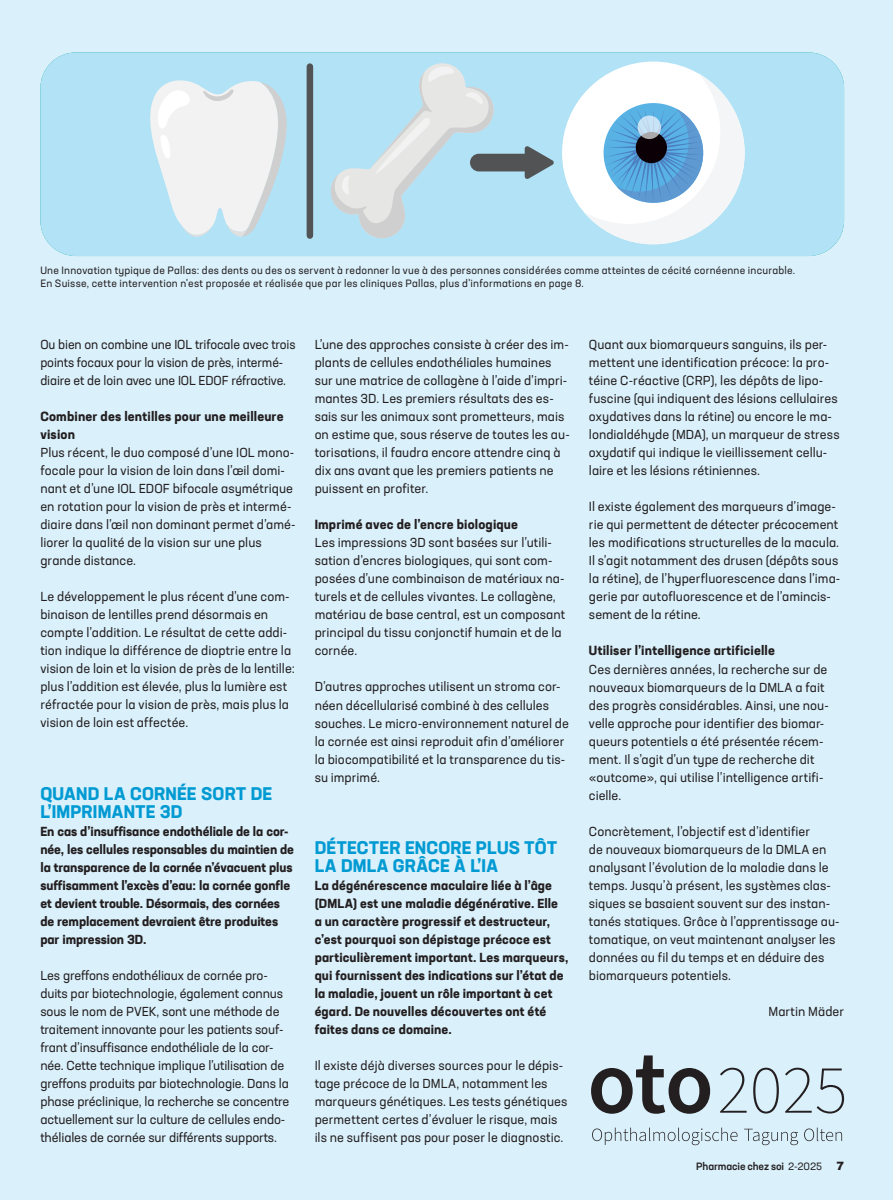
<style>
.page{position:relative;width:893px;height:1200px;background:#fff}
.page>*{position:absolute;margin:0;border:0;box-sizing:border-box;transform-origin:0 0}
.Zwischentitel_Gross_blickpunkt_25-2{font:700 18px/18px "Neusa Next Std";letter-spacing:.015em;color:#009ad3}
.Zwischentitel_RED_FR{font:700 13.05px/18px "Neusa Next Std";letter-spacing:.01em;color:#231f20}
.Grundtext_RED_FR{font:12.9px/18px "Neusa Next Std";color:#231f20}
.lead_blickpunkt_25-2{font:700 12.9px/18px "Neusa Next Std";letter-spacing:.005em;color:#231f20}
.Bildlegende_PR___RED_DE{font:10.5px/13.5px "Neusa Next Std";letter-spacing:.02em;color:#231f20}
.t1{font:500 10.5px "Neusa Next Std";letter-spacing:-.01em;color:#231f20}
.s1{font-weight:400}
.s2{font-family:"Akzidenz Grotesk BQ Super";font-weight:400;font-size:12px}
</style>
<div class="page">
<div style="left:0;top:0;width:893px;height:1199px;background:#daf0fb"></div>
<div style="left:40px;top:52px;width:804px;height:204px;background:#b1e2f6"></div>
<div style="left:562px;top:62px;width:183px;height:182px;background:#fff;border-radius:50%"></div>
<svg style="left:583px;top:74px;width:162px;height:170px"></svg>
<div style="left:636px;top:132px;width:31px;height:31px;background:#0b0005;border-radius:50%"></div>
<svg style="left:638px;top:115px;width:23px;height:24px"></svg>
<svg style="left:328px;top:60px;width:168px;height:181px;background:#c1e1ee"></svg>
<svg style="left:150px;top:79px;width:137px;height:158px;background:#e0ecf0"></svg>
<div style="left:307px;top:67px;width:6px;height:168px;background:#525354"></div>
<div style="left:470px;top:154px;width:63px;height:17px;background:#525354;border-radius:9px"></div>
<svg style="left:525px;top:146px;width:29px;height:33px"></svg>
<svg style="left:591px;top:1055px;width:119px;height:58px"></svg>
<svg style="left:720px;top:1067px;width:27px;height:45px"></svg>
<svg style="left:753px;top:1067px;width:26px;height:46px"></svg>
<svg style="left:785px;top:1067px;width:59px;height:46px"></svg>
<svg style="left:592px;top:1127px;width:146px;height:17px"></svg>
<svg style="left:744px;top:1128px;width:54px;height:16px"></svg>
<svg style="left:804px;top:1127px;width:38px;height:13px"></svg>
<p class="Bildlegende_PR___RED_DE" style="left:40px;top:263px;width:756px">Une Innovation typique de Pallas: des dents ou des os servent à redonner la vue à des personnes considérées comme atteintes de cécité cornéenne incurable.<br>En Suisse, cette intervention n'est proposée et réalisée que par les cliniques Pallas, plus d'informations en page 8.</p>
<p class="Grundtext_RED_FR" style="left:40px;top:335px;width:257px">Ou bien on combine une IOL trifocale avec trois points focaux pour la vision de près, intermé&shy;diaire et de loin avec une IOL EDOF réfractive.</p>
<p class="Zwischentitel_RED_FR" style="left:40px;top:407px;width:245px">Combiner des lentilles pour une meilleure vision</p>
<p class="Grundtext_RED_FR" style="left:40px;top:443px;width:257px">Plus récent, le duo composé d’une IOL mono&shy;focale pour la vision de loin dans l’œil domi&shy;nant et d’une IOL EDOF bifocale asymétrique en rotation pour la vision de près et intermé&shy;diaire dans l’œil non dominant permet d’amé&shy;liorer la qualité de la vision sur une plus grande distance.</p>
<p class="Grundtext_RED_FR" style="left:40px;top:587px;width:256px">Le développement le plus récent d’une com&shy;binaison de lentilles prend désormais en compte l’addition. Le résultat de cette addi&shy;tion indique la différence de dioptrie entre la vision de loin et la vision de près de la lentille: plus l’addition est élevée, plus la lumière est réfractée pour la vision de près, mais plus la vision de loin est affectée.</p>
<p class="Zwischentitel_Gross_blickpunkt_25-2" style="left:40px;top:783px;width:233px">QUAND LA CORNÉE SORT DE<br>L’IMPRIMANTE 3D</p>
<p class="lead_blickpunkt_25-2" style="left:40px;top:821px;width:255px">En cas d’insuffisance endothéliale de la cor&shy;née, les cellules responsables du maintien de la transparence de la cornée n’évacuent plus suffisamment l’excès d’eau: la cornée gonfle et devient trouble. Désormais, des cornées de remplacement devraient être produites par impression 3D.</p>
<p class="Grundtext_RED_FR" style="left:40px;top:965px;width:251px">Les greffons endothéliaux de cornée pro&shy;duits par biotechnologie, également connus sous le nom de PVEK, sont une méthode de traitement innovante pour les patients souf&shy;frant d’insuffisance endothéliale de la cor&shy;née. Cette technique implique l’utilisation de greffons produits par biotechnologie. Dans la phase préclinique, la recherche se concentre actuellement sur la culture de cellules endo&shy;théliales de cornée sur différents supports.</p>
<p class="Grundtext_RED_FR" style="left:315px;top:335px;width:257px">L’une des approches consiste à créer des im&shy;plants de cellules endothéliales humaines sur une matrice de collagène à l’aide d’impri&shy;mantes 3D. Les premiers résultats des es&shy;sais sur les animaux sont prometteurs, mais on estime que, sous réserve de toutes les au&shy;torisations, il faudra encore attendre cinq à dix ans avant que les premiers patients ne puissent en profiter.</p>
<p class="Zwischentitel_RED_FR" style="left:315px;top:515px;width:205px">Imprimé avec de l’encre biologique</p>
<p class="Grundtext_RED_FR" style="left:315px;top:533px;width:252px">Les impressions 3D sont basées sur l’utili&shy;sation d’encres biologiques, qui sont com&shy;posées d’une combinaison de matériaux na&shy;turels et de cellules vivantes. Le collagène, matériau de base central, est un composant principal du tissu conjonctif humain et de la cornée.</p>
<p class="Grundtext_RED_FR" style="left:315px;top:677px;width:256px">D’autres approches utilisent un stroma cor&shy;néen décellularisé combiné à des cellules souches. Le micro-environnement naturel de la cornée est ainsi reproduit afin d’améliorer la biocompatibilité et la transparence du tis&shy;su imprimé.</p>
<p class="Zwischentitel_Gross_blickpunkt_25-2" style="left:315px;top:837px;width:244px">DÉTECTER ENCORE PLUS TÔT<br>LA DMLA GRÂCE À L’IA</p>
<p class="lead_blickpunkt_25-2" style="left:315px;top:875px;width:255px">La dégénérescence maculaire liée à l’âge (DMLA) est une maladie dégénérative. Elle<br>a un caractère progressif et destructeur, c’est pourquoi son dépistage précoce est particulièrement important. Les marqueurs, qui fournissent des indications sur l’état de la maladie, jouent un rôle important à cet égard. De nouvelles découvertes ont été faites dans ce domaine.</p>
<p class="Grundtext_RED_FR" style="left:315px;top:1055px;width:254px">Il existe déjà diverses sources pour le dépis&shy;tage précoce de la DMLA, notamment les marqueurs génétiques. Les tests génétiques permettent certes d’évaluer le risque, mais ils ne suffisent pas pour poser le diagnostic.</p>
<p class="Grundtext_RED_FR" style="left:589px;top:335px;width:252px">Quant aux biomarqueurs sanguins, ils per&shy;mettent une identification précoce: la pro&shy;téine C-réactive (CRP), les dépôts de lipo&shy;fuscine (qui indiquent des lésions cellulaires oxydatives dans la rétine) ou encore le ma&shy;londialdéhyde (MDA), un marqueur de stress oxydatif qui indique le vieillissement cellu&shy;laire et les lésions rétiniennes.</p>
<p class="Grundtext_RED_FR" style="left:589px;top:497px;width:253px">Il existe également des marqueurs d’image&shy;rie qui permettent de détecter précocement les modifications structurelles de la macula.<br>Il s’agit notamment des drusen (dépôts sous la rétine), de l’hyperfluorescence dans l’ima&shy;gerie par autofluorescence et de l’amincis&shy;sement de la rétine.</p>
<p class="Zwischentitel_RED_FR" style="left:589px;top:641px;width:187px">Utiliser l’intelligence artificielle</p>
<p class="Grundtext_RED_FR" style="left:589px;top:659px;width:241px">Ces dernières années, la recherche sur de nouveaux biomarqueurs de la DMLA a fait des progrès considérables. Ainsi, une nou&shy;velle approche pour identifier des biomar&shy;queurs potentiels a été présentée récem&shy;ment. Il s’agit d’un type de recherche dit «outcome», qui utilise l’intelligence artifi&shy;cielle.</p>
<p class="Grundtext_RED_FR" style="left:589px;top:821px;width:252px">Concrètement, l’objectif est d’identifier<br>de nouveaux biomarqueurs de la DMLA en analysant l’évolution de la maladie dans le temps. Jusqu’à présent, les systèmes clas&shy;siques se basaient souvent sur des instan&shy;tanés statiques. Grâce à l’apprentissage au&shy;tomatique, on veut maintenant analyser les données au fil du temps et en déduire des biomarqueurs potentiels.</p>
<p class="Grundtext_RED_FR" style="left:768px;top:1001px;width:77px">Martin Mäder</p>
<p class="t1" style="left:696px;top:1159px;width:149px">Pharmacie chez soi <span class="s1">2-2025</span> <span class="s2">7</span></p>
</div>
